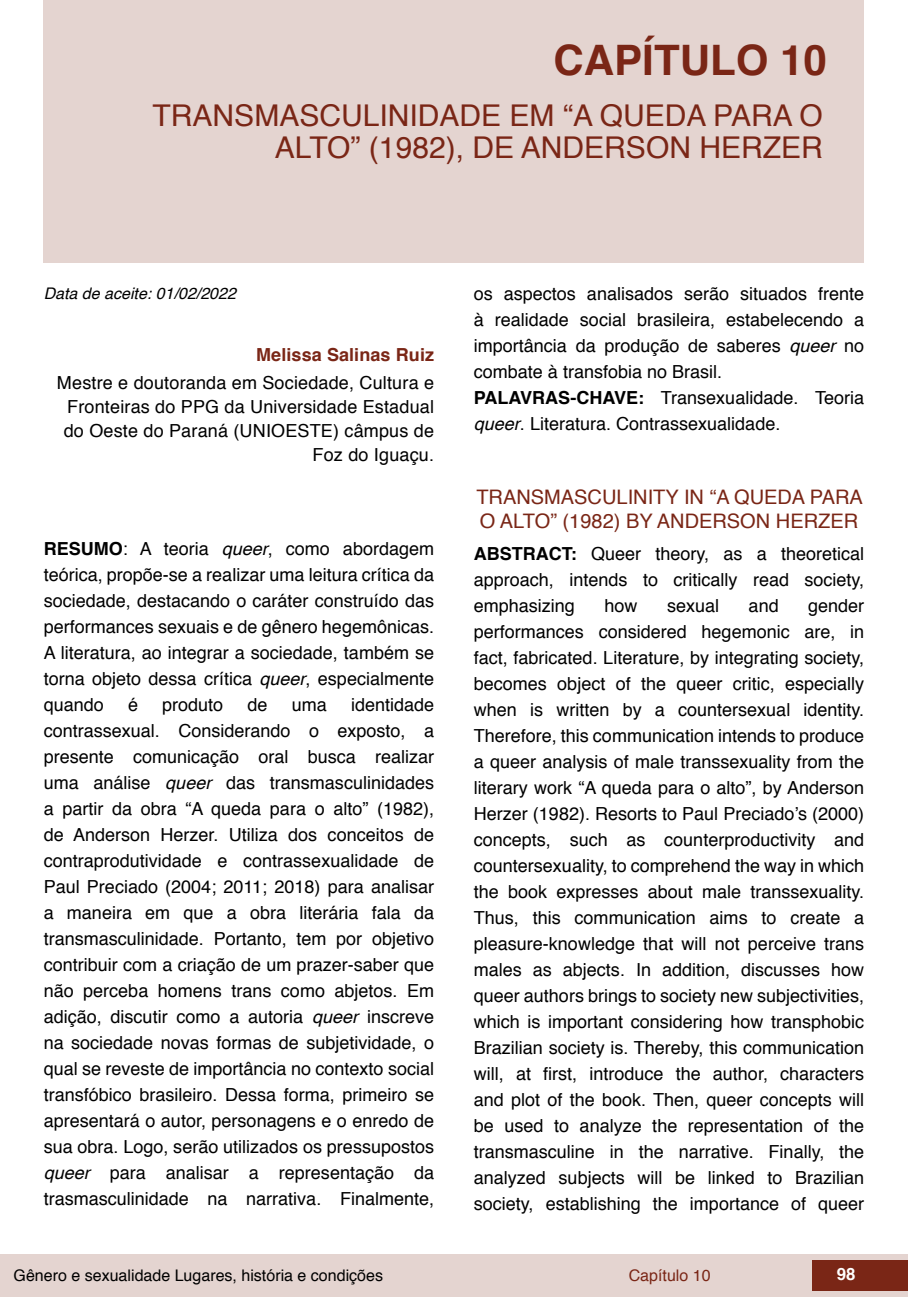
<style>
.page{position:relative;width:908px;height:1304px;background:#fff}
.page>*{position:absolute;margin:0;border:0;box-sizing:border-box;transform-origin:0 0}
.capítulos{font:700 42px "Helvetica";color:#7a2616}
.nome_artigos{font:30px/32px "Helvetica";color:#7a2616;text-align:right}
.título_Inglês{font:20px/24px "Helvetica";color:#7a2616}
.Resumos_e_PC_TXT{font:18px/26px "Helvetica";color:#000;text-align:justify}
.info_autores{font:18px/24px "Helvetica";letter-spacing:.01em;color:#000;text-align:right}
.nome_autores{font:700 18px "Helvetica";letter-spacing:.005em;color:#7a2616}
.t1{font:700 16.8px "Helvetica";color:#fff}
.t2{font:16px "Helvetica";color:#000}
.t3{font:italic 16px "Helvetica";color:#000}
.t4{font:16px "Helvetica";color:#7a2616}
.s1{font-weight:700}
.s2{font-style:italic}
</style>
<div class="page">
<div style="left:0;top:1254px;width:906px;height:43px;background:#e4d4d0"></div>
<div style="left:812px;top:1261px;width:95px;height:30px;background:#7a2616"></div>
<div style="left:44px;top:0;width:819px;height:263px;background:#e4d4d0"></div>
<p class="capítulos" style="left:553px;top:26px;width:275px">CAPÍTULO 10</p>
<p class="nome_artigos" style="left:152px;top:101px;width:671px">TRANSMASCULINIDADE EM “A QUEDA PARA O<br>ALTO” (1982), DE ANDERSON HERZER</p>
<p class="t3" style="left:44px;top:280px;width:194px">Data de aceite: 01/02/2022</p>
<p class="nome_autores" style="left:256px;top:341px;width:179px">Melissa Salinas Ruiz</p>
<p class="info_autores" style="left:57px;top:371px;width:378px">Mestre e doutoranda em Sociedade, Cultura e Fronteiras do PPG da Universidade Estadual do Oeste do Paraná (UNIOESTE) câmpus de Foz do Iguaçu.</p>
<p class="Resumos_e_PC_TXT" style="left:44px;top:536px;width:392px"><span class="s1">RESUMO</span>: A teoria <span class="s2">queer</span>, como abordagem teórica, propõe-se a realizar uma leitura crítica da sociedade, destacando o caráter construído das performances sexuais e de gênero hegemônicas.<br>A literatura, ao integrar a sociedade, também se torna objeto dessa crítica <span class="s2">queer</span>, especialmente quando</p>
<p class="Resumos_e_PC_TXT" style="left:128px;top:692px;width:12px">é</p>
<p class="Resumos_e_PC_TXT" style="left:162px;top:692px;width:63px">produto</p>
<p class="Resumos_e_PC_TXT" style="left:247px;top:692px;width:22px">de</p>
<p class="Resumos_e_PC_TXT" style="left:291px;top:692px;width:37px">uma</p>
<p class="Resumos_e_PC_TXT" style="left:44px;top:692px;width:392px;text-indent:307px">identidade contrassexual. Considerando o exposto, a presente comunicação oral busca realizar uma análise <span class="s2">queer</span> das transmasculinidades a partir da obra “A queda para o alto” (1982), de Anderson Herzer. Utiliza dos conceitos de contraprodutividade e contrassexualidade de Paul Preciado (2004; 2011; 2018) para analisar a maneira em que a obra literária fala da transmasculinidade. Portanto, tem por objetivo contribuir com a criação de um prazer-saber que não perceba homens trans como abjetos. Em adição, discutir como a autoria <span class="s2">queer</span> inscreve na sociedade novas formas de subjetividade, o qual se reveste de importância no contexto social transfóbico brasileiro. Dessa forma, primeiro se apresentará o autor, personagens e o enredo de sua obra. Logo, serão utilizados os pressupostos <span class="s2">queer</span> para analisar a representação da trasmasculinidade na narrativa. Finalmente,</p>
<p class="Resumos_e_PC_TXT" style="left:473px;top:281px;width:392px">os aspectos analisados serão situados frente à realidade social brasileira, estabelecendo a importância da produção de saberes <span class="s2">queer</span> no combate à transfobia no Brasil.</p>
<p class="Resumos_e_PC_TXT" style="left:473px;top:385px;width:392px"><span class="s1">PALAVRAS-CHAVE:</span> Transexualidade. Teoria <span class="s2">queer</span>. Literatura. Contrassexualidade.</p>
<p class="título_Inglês" style="left:476px;top:486px;width:388px">TRANSMASCULINITY IN “A QUEDA PARA<br>O ALTO” (1982) BY ANDERSON HERZER</p>
<p class="Resumos_e_PC_TXT" style="left:473px;top:541px;width:392px"><span class="s1">ABSTRACT:</span> Queer theory, as a theoretical approach, intends to critically read society, emphasizing</p>
<p class="Resumos_e_PC_TXT" style="left:473px;top:593px;width:392px;text-indent:334px">gender performances considered hegemonic are, in fact, fabricated. Literature, by integrating society, becomes object of the queer critic, especially when is written by a countersexual identity.<br>Therefore, this communication intends to produce a queer analysis of male transsexuality from the literary work “A queda para o alto”, by Anderson Herzer (1982). Resorts to Paul Preciado’s (2000) concepts, such as counterproductivity and countersexuality, to comprehend the way in which the book expresses about male transsexuality.<br>Thus, this communication aims to create a pleasure-knowledge that will not perceive trans males as abjects. In addition, discusses how queer authors brings to society new subjectivities, which is important considering how transphobic Brazilian society is. Thereby, this communication will, at first, introduce the author, characters and plot of the book. Then, queer concepts will be used to analyze the representation of the transmasculine in the narrative. Finally, the analyzed subjects will be linked to Brazilian society, establishing the importance of queer</p>
<p class="Resumos_e_PC_TXT" style="left:604px;top:593px;width:35px">how</p>
<p class="Resumos_e_PC_TXT" style="left:666px;top:593px;width:54px">sexual</p>
<p class="Resumos_e_PC_TXT" style="left:748px;top:593px;width:32px">and</p>
<p class="t2" style="left:14px;top:1263px;width:371px">Gênero e sexualidade Lugares, história e condições</p>
<p class="t4" style="left:628px;top:1263px;width:83px">Capítulo 10</p>
<p class="t1" style="left:836px;top:1261px;width:20px">98</p>
</div>
